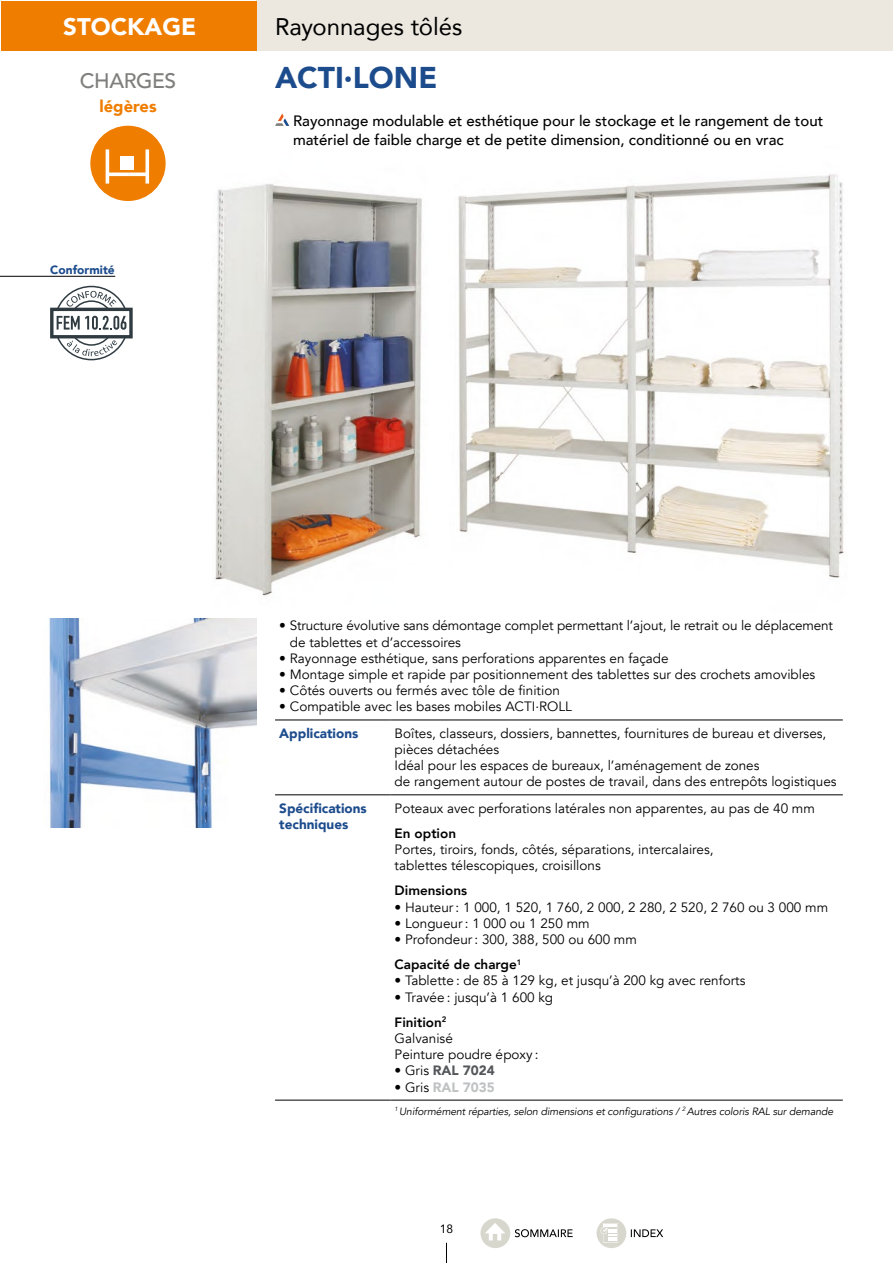
<style>
.page{position:relative;width:893px;height:1263px;background:#fff}
.page>*{position:absolute;margin:0;border:0;box-sizing:border-box;transform-origin:0 0}
.t1{font:900 30px "Avenir";color:#1d4c8d}
.t2{font:24px "Avenir";letter-spacing:-.005em;color:#000}
.t3{font:900 24px "Avenir";color:#fff}
.t4{font:500 21px "Avenir";letter-spacing:-.02em;color:#7e7e7d}
.t5{font:900 16.5px "Avenir";color:#ef7d00}
.t6{font:500 15px/18.8px "Avenir";color:#000}
.t7{font:13.5px/16.2px "Avenir";color:#000}
.t8{font:900 13.5px/16.2px "Avenir";color:#1d4c8d}
.t9{font:900 13.5px "Avenir";color:#54575a}
.t10{font:900 13.5px "Avenir";color:#bfc2c3}
.t11{font:800 13.5px "Avenir";color:#000}
.t12{font:900 12px "Avenir";color:#1d4c8d}
.t13{font:12px "Avenir";color:#000}
.t14{font:italic 10.5px "Avenir";letter-spacing:-.01em;color:#000}
.s1{font-weight:900;color:#1d4c8d}
.s2{font-weight:800}
.s3{font-weight:400;color:#000}
</style>
<div class="page">
<svg style="left:446px;top:1243px;width:1px;height:20px"></svg>
<img style="left:458px;top:174px;width:386px;height:404px">
<img style="left:215px;top:183px;width:207px;height:413px">
<img style="left:49px;top:618px;width:207px;height:210px">
<div style="left:256px;top:1px;width:637px;height:50px;background:#ece8e0"></div>
<div style="left:1px;top:1px;width:255px;height:50px;background:#ef7d00"></div>
<svg style="left:275px;top:114px;width:14px;height:12px"></svg>
<hr style="left:275px;top:720px;width:115px;height:1px;background:#000">
<hr style="left:390px;top:720px;width:453px;height:1px;background:#000">
<hr style="left:275px;top:794px;width:115px;height:1px;background:#000">
<hr style="left:390px;top:794px;width:453px;height:1px;background:#000">
<hr style="left:275px;top:1100px;width:115px;height:1px;background:#000">
<hr style="left:390px;top:1100px;width:453px;height:1px;background:#000">
<div style="left:90px;top:126px;width:76px;height:75px;background:#ef7d00;border-radius:50%"></div>
<hr style="left:106px;top:151px;width:3px;height:31px;background:#fff">
<hr style="left:146px;top:151px;width:3px;height:31px;background:#fff">
<hr style="left:110px;top:173px;width:35px;height:3px;background:#fff">
<div style="left:121px;top:156px;width:13px;height:13px;background:#fff"></div>
<svg style="left:55px;top:285px;width:73px;height:76px"></svg>
<div style="left:50px;top:308px;width:83px;height:30px;border:3px solid #2f3b41"></div>
<hr style="left:1px;top:276px;width:114px;height:1px;background:#000">
<div style="left:480px;top:1218px;width:30px;height:30px;background:#d8d7ce;border-radius:50%"></div>
<svg style="left:485px;top:1223px;width:20px;height:17px"></svg>
<div style="left:597px;top:1218px;width:29px;height:30px;background:#d8d7ce;border-radius:50%"></div>
<svg style="left:600px;top:1223px;width:18px;height:20px"></svg>
<svg style="left:515px;top:1229px;width:58px;height:8px"></svg>
<svg style="left:631px;top:1229px;width:32px;height:8px"></svg>
<p class="t3" style="left:63px;top:6px;width:134px">STOCKAGE</p>
<p class="t2" style="left:275px;top:8px;width:189px">Rayonnages tôlés</p>
<p class="t4" style="left:80px;top:63px;width:98px">CHARGES</p>
<p class="t5" style="left:100px;top:92px;width:59px">légères</p>
<p class="t12" style="left:50px;top:260px;width:66px">Conformité</p>
<p class="t1" style="left:275px;top:52px;width:164px">ACTI.LONE</p>
<p class="t6" style="left:293px;top:110px;width:532px">Rayonnage modulable et esthétique pour le stockage et le rangement de tout matériel de faible charge et de petite dimension, conditionné ou en vrac</p>
<p class="t7" style="left:290px;top:618px;width:545px;text-indent:-11px">• Structure évolutive sans démontage complet permettant l’ajout, le retrait ou le déplacement de tablettes et d’accessoires</p>
<p class="t7" style="left:279px;top:650px;width:391px">• Rayonnage esthétique, sans perforations apparentes en façade</p>
<p class="t7" style="left:279px;top:666px;width:537px">• Montage simple et rapide par positionnement des tablettes sur des crochets amovibles</p>
<p class="t7" style="left:279px;top:683px;width:282px">• Côtés ouverts ou fermés avec tôle de finition</p>
<p class="t7" style="left:279px;top:694px;width:294px;line-height:26.2px">• Compatible avec les bases mobiles ACTI.ROLL<br><span class="s1">Applications</span></p>
<p class="t7" style="left:395px;top:725px;width:443px">Boîtes, classeurs, dossiers, bannettes, fournitures de bureau et diverses, pièces détachées<br>Idéal pour les espaces de bureaux, l’aménagement de zones<br>de rangement autour de postes de travail, dans des entrepôts logistiques</p>
<p class="t8" style="left:279px;top:799px;width:89px">Spécifications techniques</p>
<p class="t7" style="left:395px;top:795px;width:422px;line-height:25.2px">Poteaux avec perforations latérales non apparentes, au pas de 40 mm<br><span class="s2">En option</span></p>
<p class="t7" style="left:395px;top:841px;width:320px">Portes, tiroirs, fonds, côtés, séparations, intercalaires, tablettes télescopiques, croisillons</p>
<p class="t11" style="left:395px;top:880px;width:74px">Dimensions</p>
<p class="t7" style="left:395px;top:899px;width:435px">• Hauteur : 1 000, 1 520, 1 760, 2 000, 2 280, 2 520, 2 760 ou 3 000 mm</p>
<p class="t7" style="left:395px;top:915px;width:197px">• Longueur : 1 000 ou 1 250 mm</p>
<p class="t7" style="left:395px;top:927px;width:244px;line-height:25.2px">• Profondeur : 300, 388, 500 ou 600 mm<br><span class="s2">Capacité de charge</span><sup>1</sup></p>
<p class="t7" style="left:395px;top:973px;width:352px">• Tablette : de 85 à 129 kg, et jusqu’à 200 kg avec renforts</p>
<p class="t7" style="left:395px;top:984px;width:160px;line-height:25.2px">• Travée : jusqu’à 1 600 kg<br><span class="s2">Finition</span><sup>2</sup></p>
<p class="t7" style="left:395px;top:1030px;width:146px">Galvanisé<br>Peinture poudre époxy :</p>
<p class="t9" style="left:395px;top:1059px;width:102px"><span class="s3">• Gris</span> RAL 7024</p>
<p class="t10" style="left:395px;top:1075px;width:102px"><span class="s3">• Gris</span> RAL 7035</p>
<p class="t14" style="left:395px;top:1105px;width:440px"><sup>1</sup> Uniformément réparties, selon dimensions et configurations / <sup>2</sup> Autres coloris RAL sur demande</p>
<p class="t13" style="left:440px;top:1219px;width:15px">18</p>
</div>
